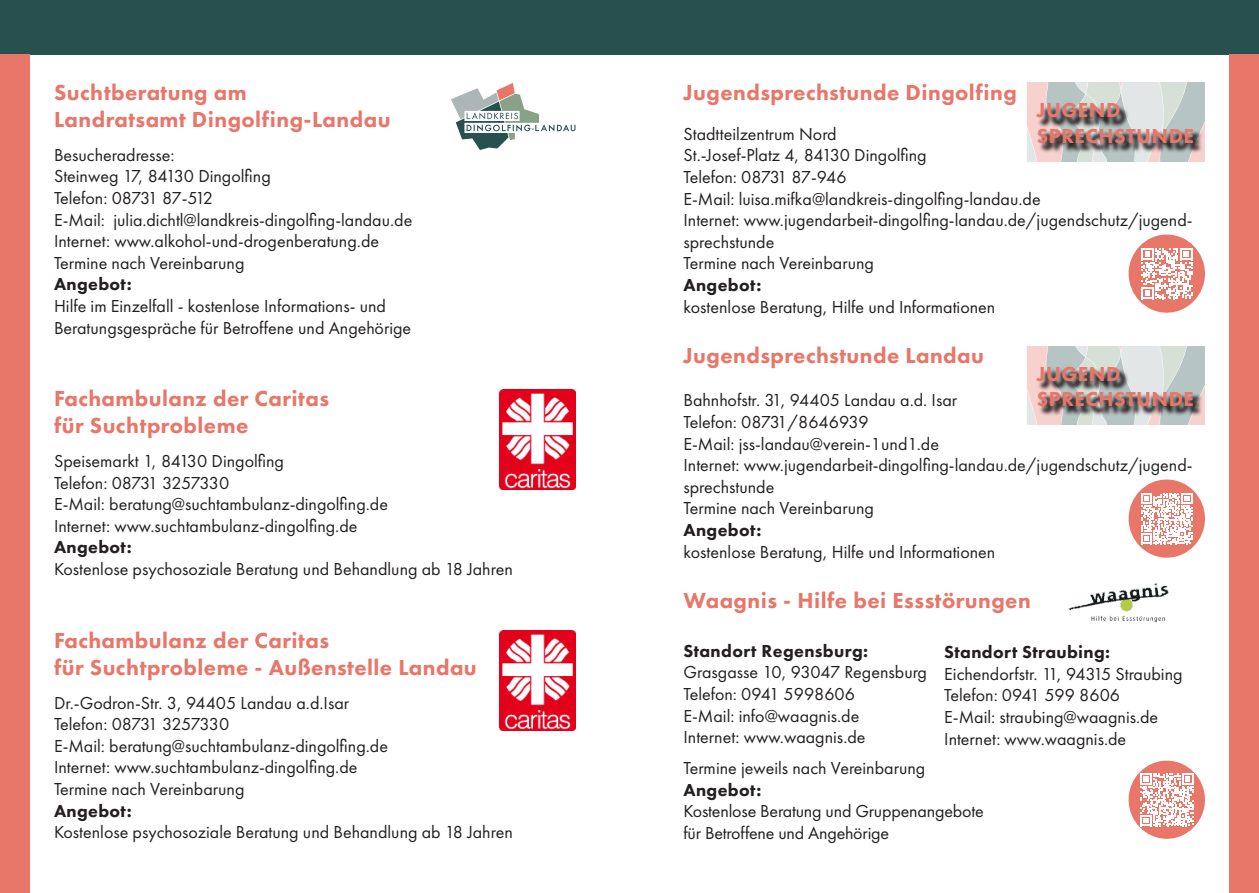
<style>
.page{position:relative;width:1259px;height:893px;background:#fff}
.page>*{position:absolute;margin:0;border:0;box-sizing:border-box;transform-origin:0 0}
.t1{font:800 22.5px/27px "Futura PT";letter-spacing:.02em;color:#e87669}
.t2{font:800 21px/25.2px "Futura PT";letter-spacing:.02em;color:#e87669}
.t3{font:18px/21.6px "Futura PT";color:#231f20}
.t4{font:800 18px "Futura PT";letter-spacing:.02em;color:#231f20}
.t5{font:18px "Futura PT";letter-spacing:-.035em;color:#231f20}
.t6{font:18px "Futura PT";letter-spacing:-.05em;color:#231f20}
</style>
<div class="page">
<div style="left:0;top:0;width:1259px;height:54px;background:#28504f"></div>
<svg style="left:451px;top:83px;width:124px;height:67px"></svg>
<img style="left:499px;top:389px;width:76px;height:100px">
<img style="left:499px;top:631px;width:76px;height:100px">
<svg style="left:1027px;top:83px;width:178px;height:78px"></svg>
<svg style="left:1037px;top:105px;width:165px;height:48px"></svg>
<div style="left:1128px;top:235px;width:77px;height:78px;background:#e87669;border-radius:50%"></div>
<svg style="left:1141px;top:248px;width:51px;height:51px"></svg>
<svg style="left:1027px;top:346px;width:178px;height:78px"></svg>
<svg style="left:1037px;top:368px;width:165px;height:48px"></svg>
<div style="left:1128px;top:480px;width:77px;height:78px;background:#e87669;border-radius:50%"></div>
<svg style="left:1141px;top:493px;width:51px;height:51px"></svg>
<div style="left:1128px;top:761px;width:77px;height:78px;background:#e87669;border-radius:50%"></div>
<svg style="left:1140px;top:773px;width:53px;height:53px"></svg>
<img style="left:1068px;top:582px;width:101px;height:40px">
<div style="left:0;top:54px;width:30px;height:839px;background:#e87669"></div>
<div style="left:1229px;top:54px;width:30px;height:839px;background:#e87669"></div>
<p class="t1" style="left:54px;top:79px;width:338px">Suchtberatung am<br>Landratsamt Dingolfing-Landau</p>
<p class="t3" style="left:54px;top:144px;width:122px">Besucheradresse:</p>
<p class="t3" style="left:54px;top:165px;width:218px">Steinweg 17, 84130 Dingolfing</p>
<p class="t6" style="left:54px;top:187px;width:160px">Telefon: 08731 87-512</p>
<p class="t3" style="left:54px;top:209px;width:360px">E-Mail: julia.dichtl@landkreis-dingolfing-landau.de</p>
<p class="t3" style="left:54px;top:230px;width:327px">Internet: www.alkohol-und-drogenberatung.de</p>
<p class="t3" style="left:54px;top:252px;width:192px">Termine nach Vereinbarung</p>
<p class="t4" style="left:54px;top:273px;width:79px">Angebot:</p>
<p class="t3" style="left:54px;top:295px;width:359px">Hilfe im Einzelfall - kostenlose Informations- und<br>Beratungsgespräche für Betroffene und Angehörige</p>
<p class="t1" style="left:54px;top:385px;width:277px">Fachambulanz der Caritas für Suchtprobleme</p>
<p class="t3" style="left:54px;top:450px;width:231px">Speisemarkt 1, 84130 Dingolfing</p>
<p class="t5" style="left:54px;top:472px;width:177px">Telefon: 08731 3257330</p>
<p class="t3" style="left:54px;top:493px;width:335px">E-Mail: beratung@suchtambulanz-dingolfing.de</p>
<p class="t3" style="left:54px;top:515px;width:305px">Internet: www.suchtambulanz-dingolfing.de</p>
<p class="t4" style="left:54px;top:536px;width:79px">Angebot:</p>
<p class="t3" style="left:54px;top:558px;width:460px">Kostenlose psychosoziale Beratung und Behandlung ab 18 Jahren</p>
<p class="t1" style="left:54px;top:627px;width:424px">Fachambulanz der Caritas<br>für Suchtprobleme - Außenstelle Landau</p>
<p class="t3" style="left:54px;top:692px;width:297px">Dr.-Godron-Str. 3, 94405 Landau a.d.Isar</p>
<p class="t5" style="left:54px;top:713px;width:177px">Telefon: 08731 3257330</p>
<p class="t3" style="left:54px;top:735px;width:335px">E-Mail: beratung@suchtambulanz-dingolfing.de</p>
<p class="t3" style="left:54px;top:756px;width:305px">Internet: www.suchtambulanz-dingolfing.de</p>
<p class="t3" style="left:54px;top:778px;width:192px">Termine nach Vereinbarung</p>
<p class="t4" style="left:54px;top:799px;width:79px">Angebot:</p>
<p class="t3" style="left:54px;top:821px;width:460px">Kostenlose psychosoziale Beratung und Behandlung ab 18 Jahren</p>
<p class="t1" style="left:683px;top:79px;width:335px">Jugendsprechstunde Dingolfing</p>
<p class="t3" style="left:683px;top:123px;width:155px">Stadtteilzentrum Nord</p>
<p class="t3" style="left:683px;top:144px;width:245px">St.-Josef-Platz 4, 84130 Dingolfing</p>
<p class="t3" style="left:683px;top:166px;width:165px">Telefon: 08731 87-946</p>
<p class="t3" style="left:683px;top:188px;width:359px">E-Mail: luisa.mifka@landkreis-dingolfing-landau.de</p>
<p class="t3" style="left:683px;top:209px;width:510px">Internet: www.jugendarbeit-dingolfing-landau.de/jugendschutz/jugend&shy;sprechstunde</p>
<p class="t3" style="left:683px;top:252px;width:192px">Termine nach Vereinbarung</p>
<p class="t4" style="left:683px;top:274px;width:79px">Angebot:</p>
<p class="t3" style="left:683px;top:296px;width:313px">kostenlose Beratung, Hilfe und Informationen</p>
<p class="t2" style="left:1037px;top:97px;width:159px">JUGEND<br>SPRECHSTUNDE</p>
<p class="t1" style="left:683px;top:342px;width:302px">Jugendsprechstunde Landau</p>
<p class="t3" style="left:683px;top:390px;width:275px">Bahnhofstr. 31, 94405 Landau a.d. Isar</p>
<p class="t3" style="left:683px;top:411px;width:186px">Telefon: 08731/8646939</p>
<p class="t3" style="left:683px;top:433px;width:257px">E-Mail: jss-landau@verein-1und1.de</p>
<p class="t3" style="left:683px;top:454px;width:510px">Internet: www.jugendarbeit-dingolfing-landau.de/jugendschutz/jugend&shy;sprechstunde</p>
<p class="t3" style="left:683px;top:498px;width:192px">Termine nach Vereinbarung</p>
<p class="t4" style="left:683px;top:519px;width:79px">Angebot:</p>
<p class="t3" style="left:683px;top:541px;width:313px">kostenlose Beratung, Hilfe und Informationen</p>
<p class="t2" style="left:1037px;top:361px;width:159px">JUGEND<br>SPRECHSTUNDE</p>
<p class="t1" style="left:683px;top:587px;width:349px">Waagnis - Hilfe bei Essstörungen</p>
<p class="t4" style="left:683px;top:640px;width:186px">Standort Regensburg:</p>
<p class="t3" style="left:683px;top:661px;width:245px">Grasgasse 10, 93047 Regensburg</p>
<p class="t3" style="left:683px;top:683px;width:173px">Telefon: 0941 5998606</p>
<p class="t3" style="left:683px;top:705px;width:177px">E-Mail: info@waagnis.de</p>
<p class="t3" style="left:683px;top:726px;width:183px">Internet: www.waagnis.de</p>
<p class="t4" style="left:944px;top:641px;width:167px">Standort Straubing:</p>
<p class="t3" style="left:944px;top:663px;width:240px">Eichendorfstr. 11, 94315 Straubing</p>
<p class="t3" style="left:944px;top:684px;width:177px">Telefon: 0941 599 8606</p>
<p class="t3" style="left:944px;top:706px;width:216px">E-Mail: straubing@waagnis.de</p>
<p class="t3" style="left:944px;top:728px;width:183px">Internet: www.waagnis.de</p>
<p class="t3" style="left:683px;top:757px;width:243px">Termine jeweils nach Vereinbarung</p>
<p class="t4" style="left:683px;top:778px;width:79px">Angebot:</p>
<p class="t3" style="left:683px;top:800px;width:302px">Kostenlose Beratung und Gruppenangebote für Betroffene und Angehörige</p>
</div>
